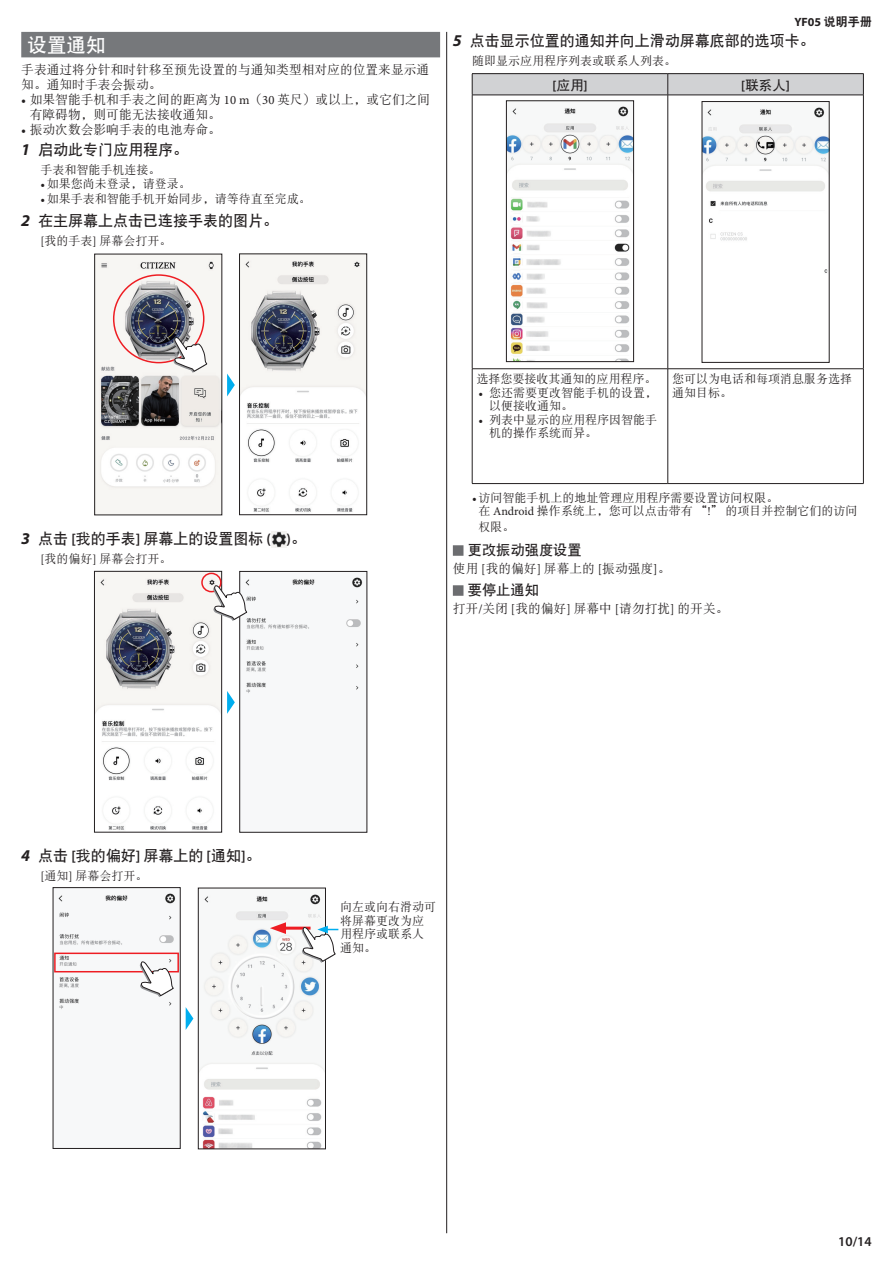
<style>
.page{position:relative;width:893px;height:1263px;background:#fff}
.page>*{position:absolute;margin:0;border:0;box-sizing:border-box;transform-origin:0 0}
.t1{font:19.5px "DFP Hei W7 G Bpc EUC H";color:#fff}
.t2{font:15px "DFP Hei W7 G Bpc EUC H";color:#231f20}
.t3{font:14.25px "DFP Hei W7 G Bpc EUC H";color:#231f20}
.t4{font:600 13.5px "Myriad Pro";color:#231f20}
.t5{font:13.5px "DFP Hei W7 G Bpc EUC H";color:#231f20}
.t6{font:12.75px/15px "DFP Song W5 G Bpc EUC H";color:#231f20}
.t7{font:12px/13.5px "DFP Song W5 G Bpc EUC H";color:#231f20}
.t8{font:700 12px "Myriad Pro";color:#231f20}
.s1{font-family:"Minion Pro"}
.s2{font-family:"Myriad Pro";font-weight:700;font-style:italic;font-size:16.5px}
.s3{font-family:"DFP Hei W9 G Bpc EUC H";font-weight:400}
.s4{font-family:"DFP Hei W7 G Bpc EUC H";font-weight:400}
.s5{font-family:"Myriad Pro";font-weight:600}
</style>
<div class="page">
<hr style="left:446px;top:32px;width:1px;height:1201px;background:#231f20">
<div style="left:21px;top:32px;width:419px;height:25px;background:#76787b"></div>
<img style="left:241px;top:256px;width:124px;height:256px">
<div style="left:239px;top:254px;width:128px;height:261px;border:1px solid #231f20"></div>
<img style="left:96px;top:256px;width:124px;height:257px">
<div style="left:94px;top:254px;width:128px;height:261px;border:1px solid #231f20"></div>
<div style="left:113px;top:274px;width:91px;height:89px;border:2px solid #ee1d23;border-radius:50%"></div>
<svg style="left:227px;top:374px;width:8px;height:22px"></svg>
<svg style="left:172px;top:337px;width:35px;height:36px"></svg>
<img style="left:271px;top:531px;width:16px;height:16px">
<img style="left:245px;top:577px;width:118px;height:117px">
<img style="left:96px;top:573px;width:124px;height:257px">
<div style="left:94px;top:571px;width:128px;height:261px;border:1px solid #231f20"></div>
<div style="left:201px;top:573px;width:21px;height:19px;border:2px solid #ee1d23;border-radius:50%"></div>
<svg style="left:227px;top:691px;width:8px;height:23px"></svg>
<svg style="left:212px;top:585px;width:35px;height:36px"></svg>
<img style="left:200px;top:894px;width:124px;height:253px">
<div style="left:198px;top:888px;width:128px;height:261px;border:1px solid #231f20"></div>
<img style="left:55px;top:893px;width:123px;height:117px">
<div style="left:53px;top:887px;width:127px;height:262px;border:1px solid #231f20"></div>
<svg style="left:186px;top:1007px;width:7px;height:23px"></svg>
<div style="left:54px;top:952px;width:125px;height:20px;border:2px solid #ee1d23"></div>
<hr style="left:280px;top:927px;width:31px;height:3px;background:#ee1d23">
<svg style="left:270px;top:922px;width:16px;height:12px"></svg>
<svg style="left:139px;top:961px;width:35px;height:36px"></svg>
<svg style="left:301px;top:926px;width:37px;height:37px"></svg>
<div style="left:453px;top:545px;width:10px;height:11px;background:#6c6d70"></div>
<div style="left:453px;top:585px;width:10px;height:11px;background:#6c6d70"></div>
<div style="left:472px;top:74px;width:196px;height:21px;background:#d1d2d4"></div>
<div style="left:668px;top:74px;width:195px;height:21px;background:#d1d2d4"></div>
<hr style="left:472px;top:73px;width:196px;height:1px;background:#231f20">
<svg style="left:472px;top:74px;width:1px;height:21px"></svg>
<hr style="left:668px;top:73px;width:196px;height:1px;background:#231f20">
<svg style="left:667px;top:74px;width:1px;height:21px"></svg>
<svg style="left:863px;top:74px;width:1px;height:21px"></svg>
<hr style="left:472px;top:95px;width:196px;height:1px;background:#231f20">
<hr style="left:472px;top:95px;width:1px;height:274px;background:#231f20">
<hr style="left:668px;top:95px;width:196px;height:1px;background:#231f20">
<hr style="left:667px;top:95px;width:1px;height:274px;background:#231f20">
<hr style="left:863px;top:95px;width:1px;height:274px;background:#231f20">
<hr style="left:472px;top:368px;width:196px;height:1px;background:#231f20">
<hr style="left:472px;top:369px;width:1px;height:114px;background:#231f20">
<hr style="left:668px;top:368px;width:196px;height:1px;background:#231f20">
<hr style="left:667px;top:369px;width:1px;height:114px;background:#231f20">
<hr style="left:863px;top:369px;width:1px;height:114px;background:#231f20">
<hr style="left:472px;top:483px;width:196px;height:1px;background:#231f20">
<hr style="left:668px;top:483px;width:196px;height:1px;background:#231f20">
<img style="left:508px;top:106px;width:124px;height:254px">
<div style="left:506px;top:101px;width:128px;height:261px;border:1px solid #231f20"></div>
<img style="left:704px;top:107px;width:123px;height:166px">
<div style="left:702px;top:101px;width:127px;height:262px;border:1px solid #231f20"></div>
<h1 class="t1" style="left:28px;top:35px;width:80px">设置通知</h1>
<p class="t6" style="left:21px;top:62px;width:409px">手表通过将分针和时针移至预先设置的与通知类型相对应的位置来显示通知。通知时手表会振动。</p>
<p class="t6" style="left:30px;top:92px;width:402px;text-indent:-9px"><span class="s1">•</span> 如果智能手机和手表之间的距离为 <span class="s1">10 m</span>（<span class="s1">30</span> 英尺）或以上，或它们之间有障碍物，则可能无法接收通知。</p>
<p class="t6" style="left:21px;top:122px;width:201px"><span class="s1">•</span> 振动次数会影响手表的电池寿命。</p>
<p class="t2" style="left:21px;top:142px;width:169px"><span class="s2">1</span> 启动此专门应用程序。</p>
<p class="t7" style="left:40px;top:163px;width:121px">手表和智能手机连接。</p>
<p class="t7" style="left:40px;top:177px;width:152px"><span class="s1">•</span> 如果您尚未登录，请登录。</p>
<p class="t7" style="left:40px;top:192px;width:272px"><span class="s1">•</span> 如果手表和智能手机开始同步，请等待直至完成。</p>
<p class="t2" style="left:21px;top:213px;width:259px"><span class="s2">2</span> 在主屏幕上点击已连接手表的图片。</p>
<p class="t7" style="left:40px;top:234px;width:133px"><span class="s1">[</span>我的手表<span class="s1">]</span> 屏幕会打开。</p>
<p class="t8" style="left:795px;top:14px;width:79px">YF05 <span class="s3">说明手册</span></p>
<p class="t2" style="left:453px;top:33px;width:364px"><span class="s2">5</span> 点击显示位置的通知并向上滑动屏幕底部的选项卡。</p>
<p class="t7" style="left:472px;top:54px;width:205px">随即显示应用程序列表或联系人列表。</p>
<p class="t4" style="left:552px;top:77px;width:37px">[<span class="s4">应用</span>]</p>
<p class="t5" style="left:741px;top:78px;width:50px"><span class="s5">[</span>联系人<span class="s5">]</span></p>
<p class="t2" style="left:21px;top:531px;width:286px"><span class="s2">3</span> 点击 <span class="s5">[</span>我的手表<span class="s5">]</span> 屏幕上的设置图标 <span class="s5">( )</span>。</p>
<p class="t7" style="left:40px;top:552px;width:133px"><span class="s1">[</span>我的偏好<span class="s1">]</span> 屏幕会打开。</p>
<p class="t7" style="left:476px;top:372px;width:181px">选择您要接收其通知的应用程序。</p>
<p class="t7" style="left:489px;top:386px;width:169px;text-indent:-11px"><span class="s1">•</span> 您还需要更改智能手机的设置，以便接收通知。</p>
<p class="t7" style="left:489px;top:413px;width:169px;text-indent:-11px"><span class="s1">•</span> 列表中显示的应用程序因智能手机的操作系统而异。</p>
<p class="t7" style="left:672px;top:372px;width:182px">您可以为电话和每项消息服务选择通知目标。</p>
<p class="t7" style="left:478px;top:490px;width:381px;text-indent:-6px"><span class="s1">•</span> 访问智能手机上的地址管理应用程序需要设置访问权限。<br>在 <span class="s1">Android</span> 操作系统上，您可以点击带有 “<span class="s1">!</span>” 的项目并控制它们的访问</p>
<p class="t7" style="left:478px;top:520px;width:37px">权限。</p>
<p class="t3" style="left:468px;top:543px;width:115px">更改振动强度设置</p>
<p class="t6" style="left:453px;top:561px;width:219px">使用 <span class="s1">[</span>我的偏好<span class="s1">]</span> 屏幕上的 <span class="s1">[</span>振动强度<span class="s1">]</span>。</p>
<p class="t3" style="left:468px;top:583px;width:73px">要停止通知</p>
<p class="t6" style="left:453px;top:601px;width:277px">打开<span class="s1">/</span>关闭 <span class="s1">[</span>我的偏好<span class="s1">]</span> 屏幕中 <span class="s1">[</span>请勿打扰<span class="s1">]</span> 的开关。</p>
<p class="t2" style="left:21px;top:848px;width:241px"><span class="s2">4</span> 点击 <span class="s5">[</span>我的偏好<span class="s5">]</span> 屏幕上的 <span class="s5">[</span>通知<span class="s5">]</span>。</p>
<p class="t7" style="left:40px;top:869px;width:109px"><span class="s1">[</span>通知<span class="s1">]</span> 屏幕会打开。</p>
<p class="t7" style="left:340px;top:900px;width:97px">向左或向右滑动可将屏幕更改为应用程序或联系人通知。</p>
<p class="t4" style="left:838px;top:1233px;width:35px">10/14</p>
</div>
